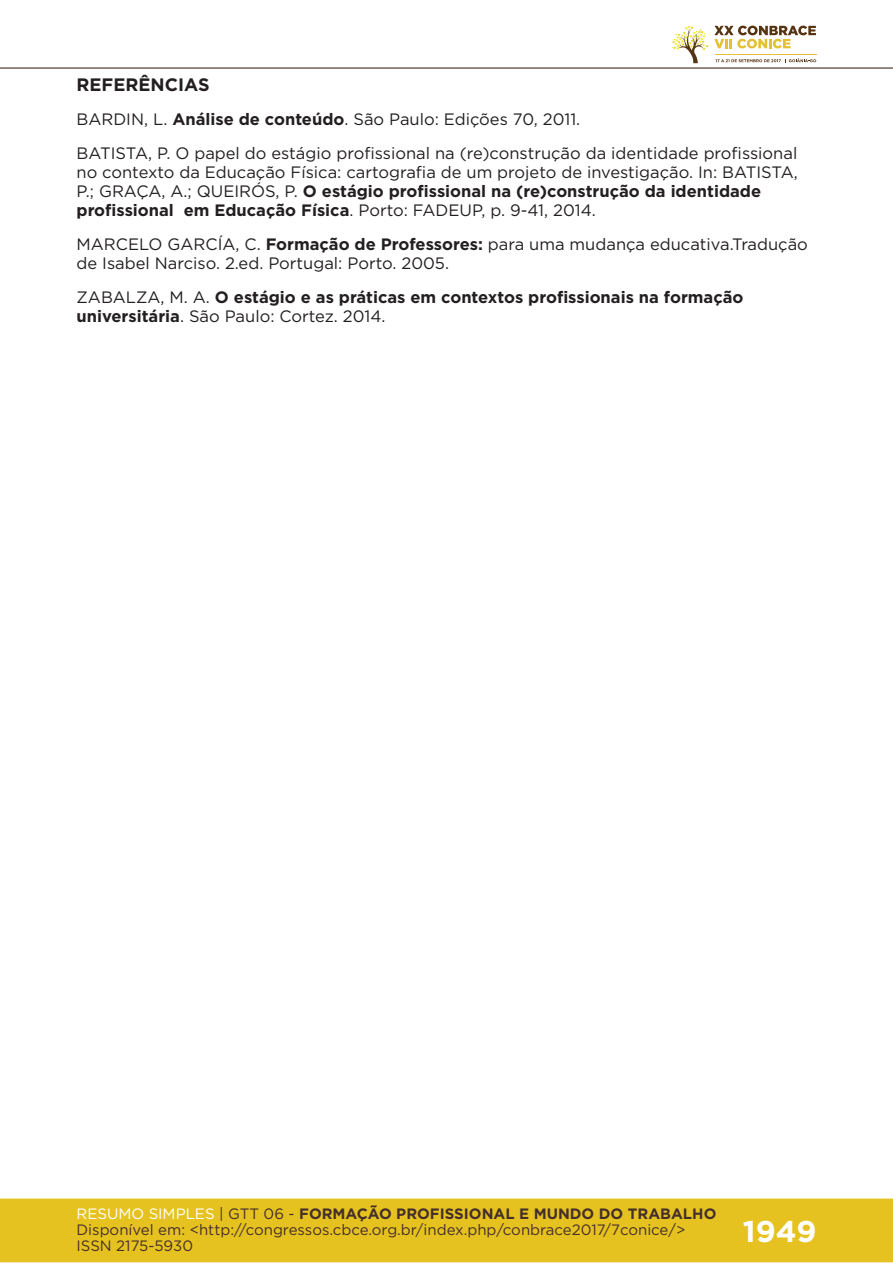
<style>
.page{position:relative;width:893px;height:1263px;background:#fff}
.page>*{position:absolute;margin:0;border:0;box-sizing:border-box;transform-origin:0 0}
.t1{font:700 30px "Gotham";color:#fff}
.t2{font:700 18px "Gotham";color:#231f20}
.t3{font:16.5px/18.9px "Gotham";color:#231f20}
.t4{font:700 16.5px/19px "Gotham";color:#231f20}
.t5{font:15px/16px "Gotham";color:#462f2a}
.s1{font-weight:700}
.s2{font-weight:400}
.s3{color:#fff}
.s4{color:#442f2a}
.s5{font-weight:700;color:#442f2a}
</style>
<div class="page">
<div style="left:0;top:1198px;width:893px;height:64px;background:#e6c221;border:2px solid #e6c221"></div>
<hr style="left:0;top:67px;width:893px;height:2px;background:#442f2a">
<svg style="left:672px;top:26px;width:144px;height:37px"></svg>
<p class="t2" style="left:77px;top:73px;width:135px">REFERÊNCIAS</p>
<p class="t3" style="left:77px;top:102px;width:722px;line-height:33.9px">BARDIN, L. <span class="s1">Análise de conteúdo</span>. São Paulo: Edições 70, 2011.<br>BATISTA, P. O papel do estágio profissional na (re)construção da identidade profissional</p>
<p class="t3" style="left:77px;top:162px;width:723px">no contexto da Educação Física: cartografia de um projeto de investigação. In: BATISTA,<br>P.; GRAÇA, A.; QUEIRÓS, P. <span class="s1">O estágio profissional na (re)construção da identidade profissional em Educação Física</span>. Porto: FADEUP, p. 9-41, 2014.</p>
<p class="t3" style="left:77px;top:234px;width:733px">MARCELO GARCÍA, C. <span class="s1">Formação de Professores:</span> para uma mudança educativa.Tradução de Isabel Narciso. 2.ed. Portugal: Porto. 2005.</p>
<p class="t4" style="left:77px;top:287px;width:668px"><span class="s2">ZABALZA, M. A.</span> O estágio e as práticas em contextos profissionais na formação universitária<span class="s2">. São Paulo: Cortez. 2014.</span></p>
<p class="t5" style="left:77px;top:1205px;width:641px"><span class="s3">RESUMO SIMPLES</span> <span class="s4">| GTT 06 -</span> <span class="s5">FORMAÇÃO PROFISSIONAL E MUNDO DO TRABALHO<br></span>Disponível em: &lt;http://congressos.cbce.org.br/index.php/conbrace2017/7conice/&gt;<br>ISSN 2175-5930</p>
<h1 class="t1" style="left:743px;top:1212px;width:75px">1949</h1>
</div>
